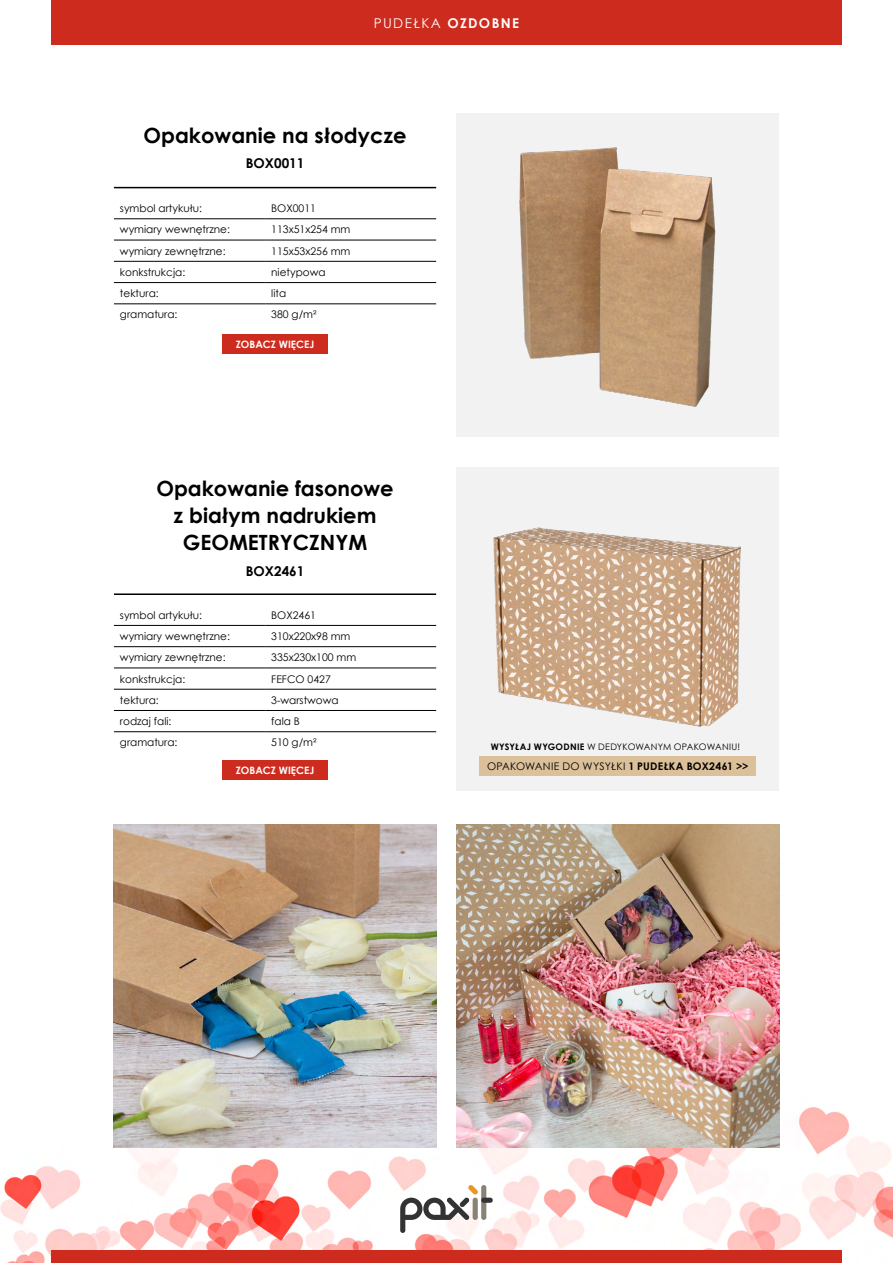
<style>
.page{position:relative;width:893px;height:1263px;background:#fff}
.page>*{position:absolute;margin:0;border:0;box-sizing:border-box;transform-origin:0 0}
.t1{font:700 21px/27px "Century Gothic";color:#000;text-align:center}
.t2{font:13.5px "Century Gothic";letter-spacing:.1em;color:#fff}
.t3{font:700 13.5px "Century Gothic";color:#000}
.t4{font:10.5px "Century Gothic";color:#000}
.t5{font:10.5px "Century Gothic";letter-spacing:.025em;color:#000}
.t6{font:700 10.2px "Century Gothic";color:#fff}
.t7{font:9px "Century Gothic";letter-spacing:.025em;color:#000}
.s1{font-weight:700}
</style>
<div class="page">
<img style="left:0;top:570px;width:893px;height:693px">
<div style="left:51px;top:1250px;width:791px;height:13px;background:#cd2b1e"></div>
<div style="left:51px;top:0;width:791px;height:45px;background:#cd2b1e"></div>
<div style="left:481px;top:1185px;width:5px;height:35px;background:#8c8176;border-radius:3px"></div>
<div style="left:481px;top:1197px;width:12px;height:6px;background:#333;border-radius:3px"></div>
<svg style="left:400px;top:1185px;width:78px;height:48px"></svg>
<svg style="left:114px;top:604px;width:322px;height:149px"></svg>
<hr style="left:114px;top:625px;width:151px;height:1px;background:#000">
<hr style="left:265px;top:625px;width:171px;height:1px;background:#000">
<hr style="left:114px;top:646px;width:151px;height:1px;background:#000">
<hr style="left:265px;top:646px;width:171px;height:1px;background:#000">
<hr style="left:114px;top:668px;width:151px;height:1px;background:#000">
<hr style="left:265px;top:668px;width:171px;height:1px;background:#000">
<hr style="left:114px;top:689px;width:151px;height:1px;background:#000">
<hr style="left:265px;top:689px;width:171px;height:1px;background:#000">
<hr style="left:114px;top:710px;width:151px;height:1px;background:#000">
<hr style="left:265px;top:710px;width:171px;height:1px;background:#000">
<hr style="left:114px;top:731px;width:151px;height:1px;background:#000">
<hr style="left:265px;top:731px;width:171px;height:1px;background:#000">
<hr style="left:114px;top:593px;width:322px;height:2px;background:#000">
<img style="left:457px;top:467px;width:322px;height:321px">
<div style="left:479px;top:756px;width:277px;height:20px;background:#dbc09a"></div>
<div style="left:222px;top:761px;width:106px;height:19px;background:#cd2b1e"></div>
<img style="left:457px;top:114px;width:322px;height:323px">
<svg style="left:114px;top:218px;width:322px;height:86px"></svg>
<hr style="left:114px;top:219px;width:151px;height:1px;background:#000">
<hr style="left:265px;top:219px;width:171px;height:1px;background:#000">
<hr style="left:114px;top:240px;width:151px;height:1px;background:#000">
<hr style="left:265px;top:240px;width:171px;height:1px;background:#000">
<hr style="left:114px;top:261px;width:151px;height:1px;background:#000">
<hr style="left:265px;top:261px;width:171px;height:1px;background:#000">
<hr style="left:114px;top:282px;width:151px;height:1px;background:#000">
<hr style="left:265px;top:282px;width:171px;height:1px;background:#000">
<hr style="left:114px;top:304px;width:151px;height:1px;background:#000">
<hr style="left:265px;top:304px;width:171px;height:1px;background:#000">
<div style="left:222px;top:334px;width:106px;height:20px;background:#cd2b1e"></div>
<hr style="left:114px;top:187px;width:322px;height:1px;background:#000">
<img style="left:457px;top:824px;width:322px;height:323px">
<img style="left:114px;top:824px;width:322px;height:323px">
<p class="t2" style="left:374px;top:14px;width:147px">PUDEŁKA <span class="s1">OZDOBNE</span></p>
<h1 class="t1" style="left:144px;top:121px;width:264px">Opakowanie na słodycze</h1>
<p class="t3" style="left:246px;top:153px;width:60px">BOX0011</p>
<p class="t4" style="left:120px;top:201px;width:84px">symbol artykułu:</p>
<p class="t4" style="left:271px;top:201px;width:46px">BOX0011</p>
<p class="t4" style="left:120px;top:222px;width:111px">wymiary wewnętrzne:</p>
<p class="t4" style="left:271px;top:222px;width:81px">113x51x254 mm</p>
<p class="t4" style="left:120px;top:243px;width:107px">wymiary zewnętrzne:</p>
<p class="t4" style="left:271px;top:243px;width:81px">115x53x256 mm</p>
<p class="t4" style="left:120px;top:265px;width:67px">konkstrukcja:</p>
<p class="t4" style="left:271px;top:265px;width:56px">nietypowa</p>
<p class="t4" style="left:120px;top:286px;width:40px">tektura:</p>
<p class="t4" style="left:271px;top:286px;width:16px">lita</p>
<p class="t4" style="left:120px;top:307px;width:59px">gramatura:</p>
<p class="t4" style="left:271px;top:307px;width:47px">380 g/m²</p>
<p class="t6" style="left:236px;top:336px;width:80px">ZOBACZ WIĘCEJ</p>
<h1 class="t1" style="left:156px;top:474px;width:239px">Opakowanie fasonowe z białym nadrukiem<br>GEOMETRYCZNYM</h1>
<p class="t3" style="left:246px;top:560px;width:60px">BOX2461</p>
<p class="t4" style="left:120px;top:608px;width:84px">symbol artykułu:</p>
<p class="t4" style="left:271px;top:608px;width:46px">BOX2461</p>
<p class="t4" style="left:120px;top:629px;width:111px">wymiary wewnętrzne:</p>
<p class="t4" style="left:271px;top:629px;width:81px">310x220x98 mm</p>
<p class="t4" style="left:120px;top:650px;width:107px">wymiary zewnętrzne:</p>
<p class="t4" style="left:271px;top:650px;width:87px">335x230x100 mm</p>
<p class="t4" style="left:120px;top:671px;width:67px">konkstrukcja:</p>
<p class="t4" style="left:271px;top:671px;width:61px">FEFCO 0427</p>
<p class="t4" style="left:120px;top:693px;width:40px">tektura:</p>
<p class="t4" style="left:271px;top:693px;width:69px">3-warstwowa</p>
<p class="t4" style="left:120px;top:714px;width:53px">rodzaj fali:</p>
<p class="t4" style="left:271px;top:714px;width:30px">fala B</p>
<p class="t4" style="left:120px;top:735px;width:59px">gramatura:</p>
<p class="t4" style="left:271px;top:735px;width:47px">510 g/m²</p>
<p class="t6" style="left:236px;top:763px;width:80px">ZOBACZ WIĘCEJ</p>
<p class="t7" style="left:491px;top:740px;width:251px"><span class="s1">WYSYŁAJ WYGODNIE</span> W DEDYKOWANYM OPAKOWANIU!</p>
<p class="t5" style="left:487px;top:758px;width:263px">OPAKOWANIE DO WYSYŁKI <span class="s1">1 PUDEŁKA BOX2461 &gt;&gt;</span></p>
</div>
